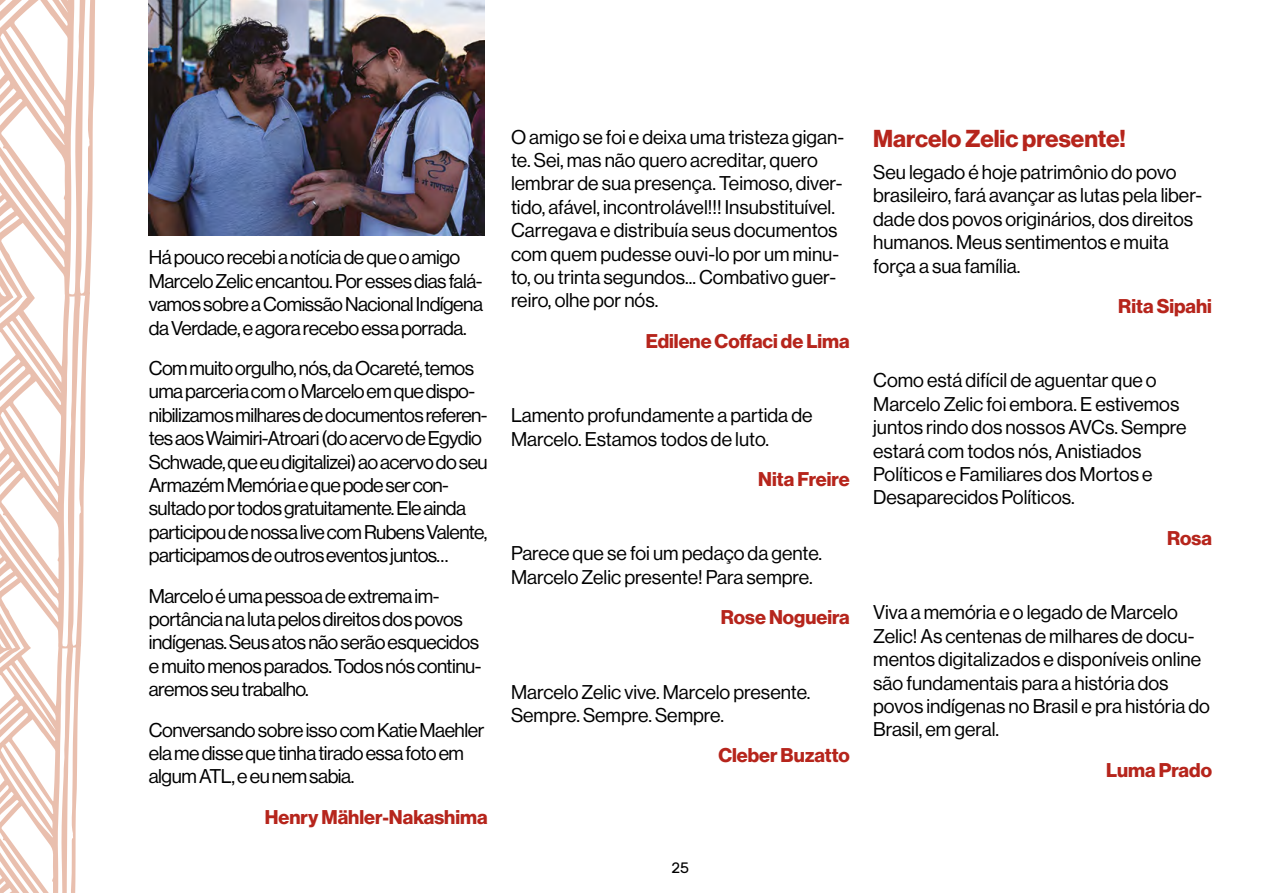
<style>
.page{position:relative;width:1263px;height:893px;background:#fff}
.page>*{position:absolute;margin:0;border:0;box-sizing:border-box;transform-origin:0 0}
.t1{font:700 24px "Neue Haas Display";color:#b6251c}
.t2{font:19.5px/23.4px "Neue Haas Display";letter-spacing:-.01em;color:#000}
.t3{font:19.5px/23.4px "Neue Haas Display";letter-spacing:-.03em;color:#000}
.t4{font:700 19.5px "Neue Haas Display";color:#b6251c}
.t5{font:15px "Rubik";color:#000}
</style>
<div class="page">
<svg style="left:0;top:0;width:95px;height:893px"></svg>
<img style="left:149px;top:0;width:335px;height:236px">
<p class="t2" style="left:149px;top:246px;width:336px">Há pouco recebi a notícia de que o amigo Marcelo Zelic encantou. Por esses dias falá&shy;vamos sobre a Comissão Nacional Indígena da Verdade, e agora recebo essa porrada.</p>
<p class="t3" style="left:149px;top:357px;width:340px">Com muito orgulho, nós, da Ocareté, temos uma parceria com o Marcelo em que dispo&shy;nibilizamos milhares de documentos referen&shy;tes aos Waimiri-Atroari (do acervo de Egydio Schwade, que eu digitalizei) ao acervo do seu Armazém Memória e que pode ser con&shy;sultado por todos gratuitamente. Ele ainda participou de nossa live com Rubens Valente, participamos de outros eventos juntos…</p>
<p class="t2" style="left:149px;top:584px;width:334px">Marcelo é uma pessoa de extrema im&shy;portância na luta pelos direitos dos povos indígenas. Seus atos não serão esquecidos e muito menos parados. Todos nós continu&shy;aremos seu trabalho.</p>
<p class="t2" style="left:149px;top:718px;width:337px">Conversando sobre isso com Katie Maehler ela me disse que tinha tirado essa foto em algum ATL, e eu nem sabia.</p>
<p class="t4" style="left:265px;top:806px;width:224px">Henry Mähler-Nakashima</p>
<p class="t2" style="left:511px;top:125px;width:335px">O amigo se foi e deixa uma tristeza gigan&shy;te. Sei, mas não quero acreditar, quero lembrar de sua presença. Teimoso, diver&shy;tido, afável, incontrolável!!! Insubstituível.<br>Carregava e distribuía seus documentos com quem pudesse ouvi-lo por um minu&shy;to, ou trinta segundos... Combativo guer&shy;reiro, olhe por nós.</p>
<p class="t4" style="left:646px;top:329px;width:206px">Edilene Coffaci de Lima</p>
<p class="t2" style="left:511px;top:404px;width:303px">Lamento profundamente a partida de<br>Marcelo. Estamos todos de luto.</p>
<p class="t4" style="left:758px;top:468px;width:93px">Nita Freire</p>
<p class="t2" style="left:511px;top:542px;width:313px">Parece que se foi um pedaço da gente.<br>Marcelo Zelic presente! Para sempre.</p>
<p class="t4" style="left:721px;top:606px;width:130px">Rose Nogueira</p>
<p class="t2" style="left:511px;top:680px;width:301px">Marcelo Zelic vive. Marcelo presente.<br>Sempre. Sempre. Sempre.</p>
<p class="t4" style="left:718px;top:744px;width:133px">Cleber Buzatto</p>
<p class="t1" style="left:873px;top:125px;width:254px">Marcelo Zelic presente!</p>
<p class="t2" style="left:873px;top:161px;width:331px">Seu legado é hoje patrimônio do povo brasileiro, fará avançar as lutas pela liber&shy;dade dos povos originários, dos direitos humanos. Meus sentimentos e muita força a sua família.</p>
<p class="t4" style="left:1118px;top:295px;width:95px">Rita Sipahi</p>
<p class="t2" style="left:873px;top:369px;width:315px">Como está difícil de aguentar que o Marcelo Zelic foi embora. E estivemos juntos rindo dos nossos AVCs. Sempre estará com todos nós, Anistiados Políticos e Familiares dos Mortos e Desaparecidos Políticos.</p>
<p class="t4" style="left:1167px;top:527px;width:46px">Rosa</p>
<p class="t2" style="left:873px;top:601px;width:338px">Viva a memória e o legado de Marcelo Zelic! As centenas de milhares de docu&shy;mentos digitalizados e disponíveis online são fundamentais para a história dos povos indígenas no Brasil e pra história do Brasil, em geral.</p>
<p class="t4" style="left:1106px;top:758px;width:107px">Luma Prado</p>
<p class="t5" style="left:671px;top:860px;width:19px">25</p>
</div>
